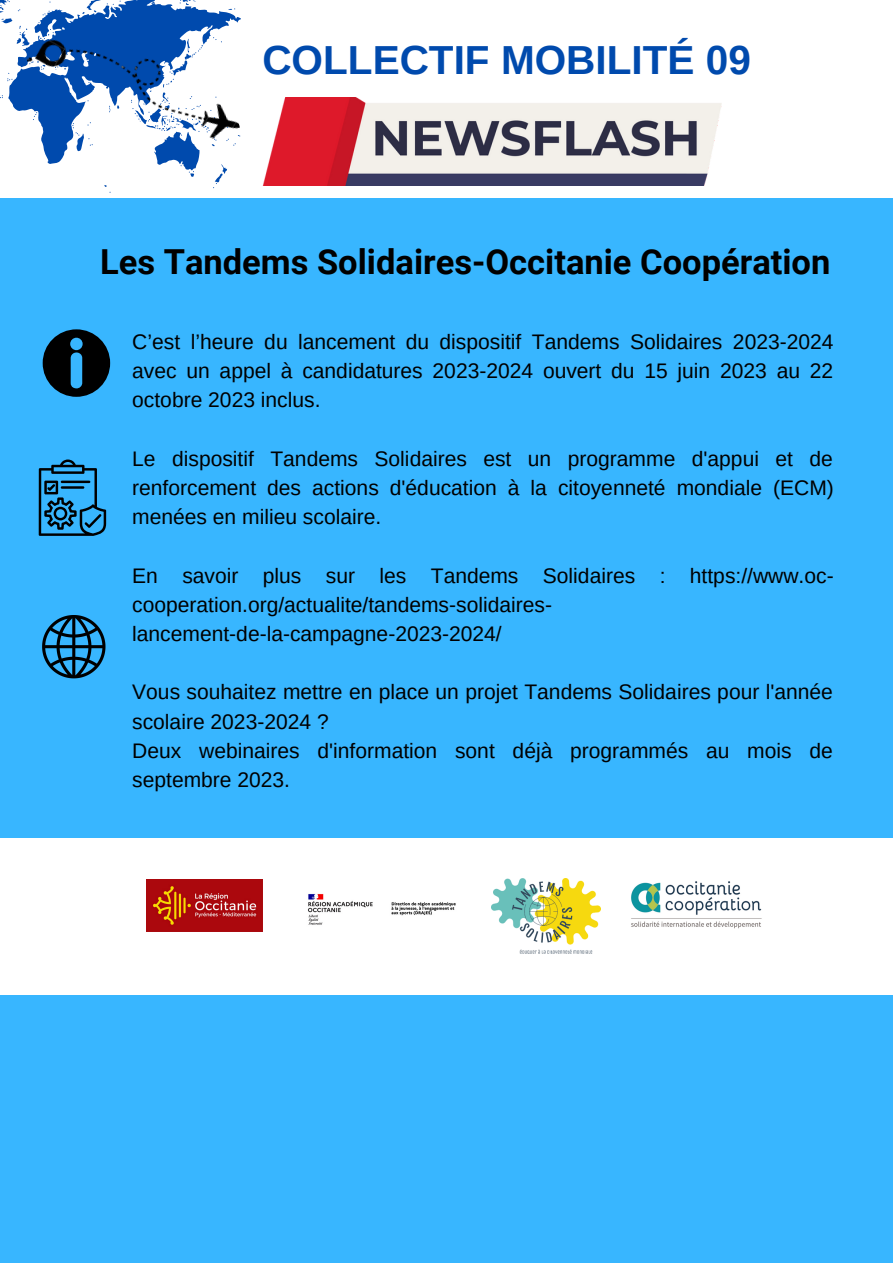
<style>
.page{position:relative;width:893px;height:1264px;background:#fff}
.page>*{position:absolute;margin:0;border:0;box-sizing:border-box;transform-origin:0 0}
.t1{font:700 40.5px "Arimo";color:#004aad}
.t2{font:700 34.5px "Roboto";color:#000}
.t3{font:21px/29.2px "Arimo";color:#000}
</style>
<div class="page">
<div style="left:0;top:0;width:892px;height:1262px;background:#38b6ff"></div>
<div style="left:0;top:0;width:892px;height:198px;background:#fff"></div>
<svg style="left:0;top:0;width:220px;height:193px"></svg>
<img style="left:23px;top:0;width:218px;height:180px">
<img style="left:263px;top:98px;width:458px;height:87px">
<svg style="left:39px;top:459px;width:67px;height:77px"></svg>
<img style="left:43px;top:615px;width:63px;height:63px">
<svg style="left:43px;top:329px;width:67px;height:68px"></svg>
<div style="left:0;top:838px;width:892px;height:156px;background:#fff"></div>
<img style="left:491px;top:878px;width:109px;height:75px">
<img style="left:631px;top:881px;width:131px;height:48px">
<img style="left:147px;top:879px;width:115px;height:52px">
<img style="left:308px;top:894px;width:148px;height:31px">
<p class="t1" style="left:262px;top:38px;width:490px">COLLECTIF MOBILITÉ 09</p>
<p class="t2" style="left:100px;top:242px;width:731px">Les Tandems Solidaires-Occitanie Coopération</p>
<p class="t3" style="left:132px;top:327px;width:702px;text-align:justify">C’est l’heure du lancement du dispositif Tandems Solidaires 2023-2024 avec un appel à candidatures 2023-2024 ouvert du 15 juin 2023 au 22 octobre 2023 inclus.</p>
<p class="t3" style="left:132px;top:443px;width:703px;text-align:justify">Le dispositif Tandems Solidaires est un programme d'appui et de renforcement des actions d'éducation à la citoyenneté mondiale (ECM) menées en milieu scolaire.</p>
<p class="t3" style="left:132px;top:560px;width:703px">En savoir plus sur les Tandems Solidaires : https://www.oc&shy;cooperation.org/actualite/tandems-solidaires-</p>
<p class="t3" style="left:132px;top:619px;width:371px">lancement-de-la-campagne-2023-2024/</p>
<p class="t3" style="left:132px;top:677px;width:702px">Vous souhaitez mettre en place un projet Tandems Solidaires pour l'année scolaire 2023-2024 ?</p>
<p class="t3" style="left:132px;top:736px;width:702px">Deux webinaires d'information sont déjà programmés au mois de septembre 2023.</p>
</div>
